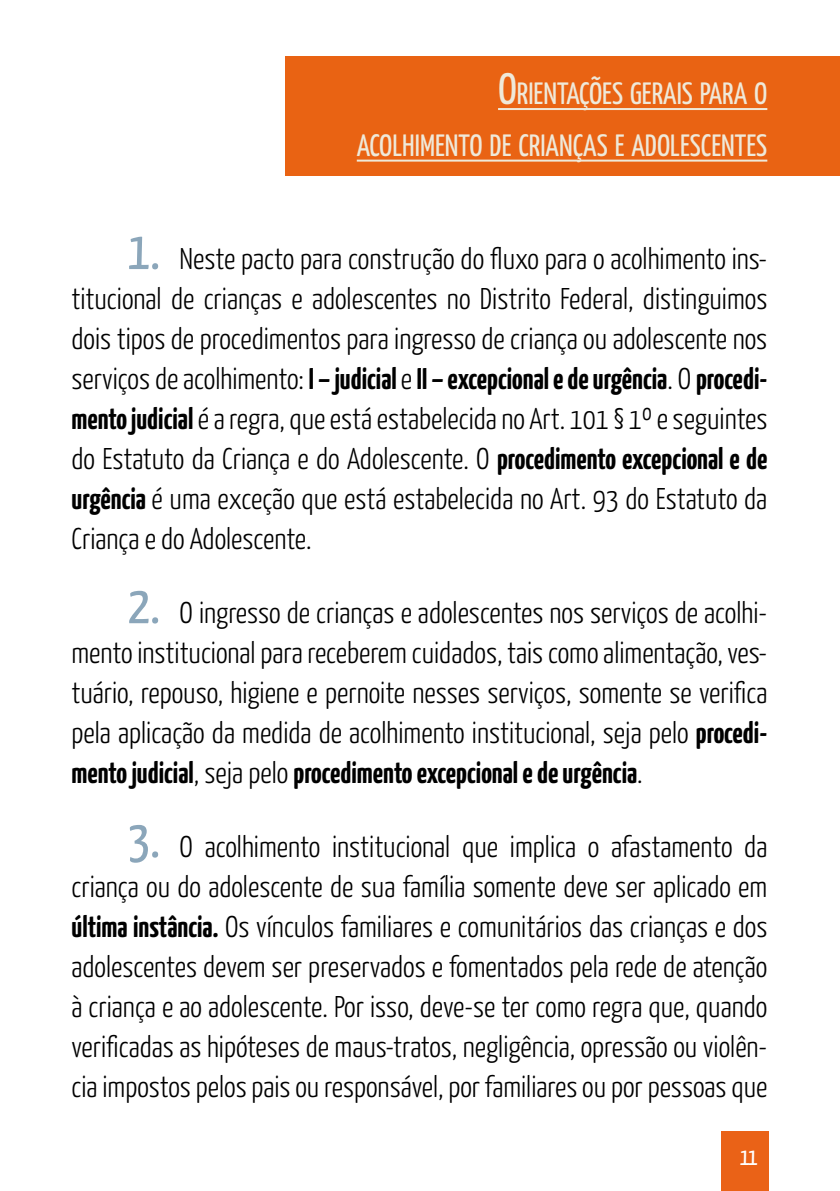
<style>
.page{position:relative;width:840px;height:1191px;background:#fff}
.page>*{position:absolute;margin:0;border:0;box-sizing:border-box;transform-origin:0 0}
.t1{font:30.8px/51.6px "Yanone Kaffeesatz";color:#efe9d9;text-align:right}
.t2{font:300 30px/40px "Yanone Kaffeesatz";color:#000;text-align:justify}
.t3{font:24px "Yanone Kaffeesatz";color:#fff}
.s1{font-size:44px}
.s2{font-weight:400;font-size:54px;color:#8ba6ba}
.s3{font-weight:700}
</style>
<div class="page">
<div style="left:720px;top:1131px;width:48px;height:60px;background:#ea6217"></div>
<div style="left:286px;top:56px;width:553px;height:120px;background:#e96313"></div>
<hr style="left:498px;top:108px;width:268px;height:2px;background:#efe9d9">
<hr style="left:356px;top:160px;width:410px;height:2px;background:#efe9d9">
<p class="t1" style="left:356px;top:67px;width:412px"><span class="s1">O</span>RIENTAÇÕES GERAIS PARA O<br>ACOLHIMENTO DE CRIANÇAS E ADOLESCENTES</p>
<p class="t2" style="left:71px;top:238px;width:697px;text-indent:56px"><span class="s2">1.</span> Neste pacto para construção do fluxo para o acolhimento ins&shy;titucional de crianças e adolescentes no Distrito Federal, distinguimos dois tipos de procedimentos para ingresso de criança ou adolescente nos serviços de acolhimento: <span class="s3">I – judicial</span> e <span class="s3">II – excepcional e de urgência</span>. O <span class="s3">procedi&shy;mento judicial</span> é a regra, que está estabelecida no Art. 101 § 1º e seguintes do Estatuto da Criança e do Adolescente. O <span class="s3">procedimento excepcional e de urgência</span> é uma exceção que está estabelecida no Art. 93 do Estatuto da Criança e do Adolescente.</p>
<p class="t2" style="left:71px;top:592px;width:697px;text-indent:56px"><span class="s2">2.</span> O ingresso de crianças e adolescentes nos serviços de acolhi&shy;mento institucional para receberem cuidados, tais como alimentação, ves&shy;tuário, repouso, higiene e pernoite nesses serviços, somente se verifica pela aplicação da medida de acolhimento institucional, seja pelo <span class="s3">procedi&shy;mento judicial</span>, seja pelo <span class="s3">procedimento excepcional e de urgência</span>.</p>
<p class="t2" style="left:71px;top:826px;width:697px;text-indent:56px"><span class="s2">3.</span> O acolhimento institucional que implica o afastamento da criança ou do adolescente de sua família somente deve ser aplicado em <span class="s3">última instância.</span> Os vínculos familiares e comunitários das crianças e dos adolescentes devem ser preservados e fomentados pela rede de atenção à criança e ao adolescente. Por isso, deve-se ter como regra que, quando verificadas as hipóteses de maus-tratos, negligência, opressão ou violên&shy;cia impostos pelos pais ou responsável, por familiares ou por pessoas que</p>
<p class="t3" style="left:739px;top:1142px;width:20px">11</p>
</div>
